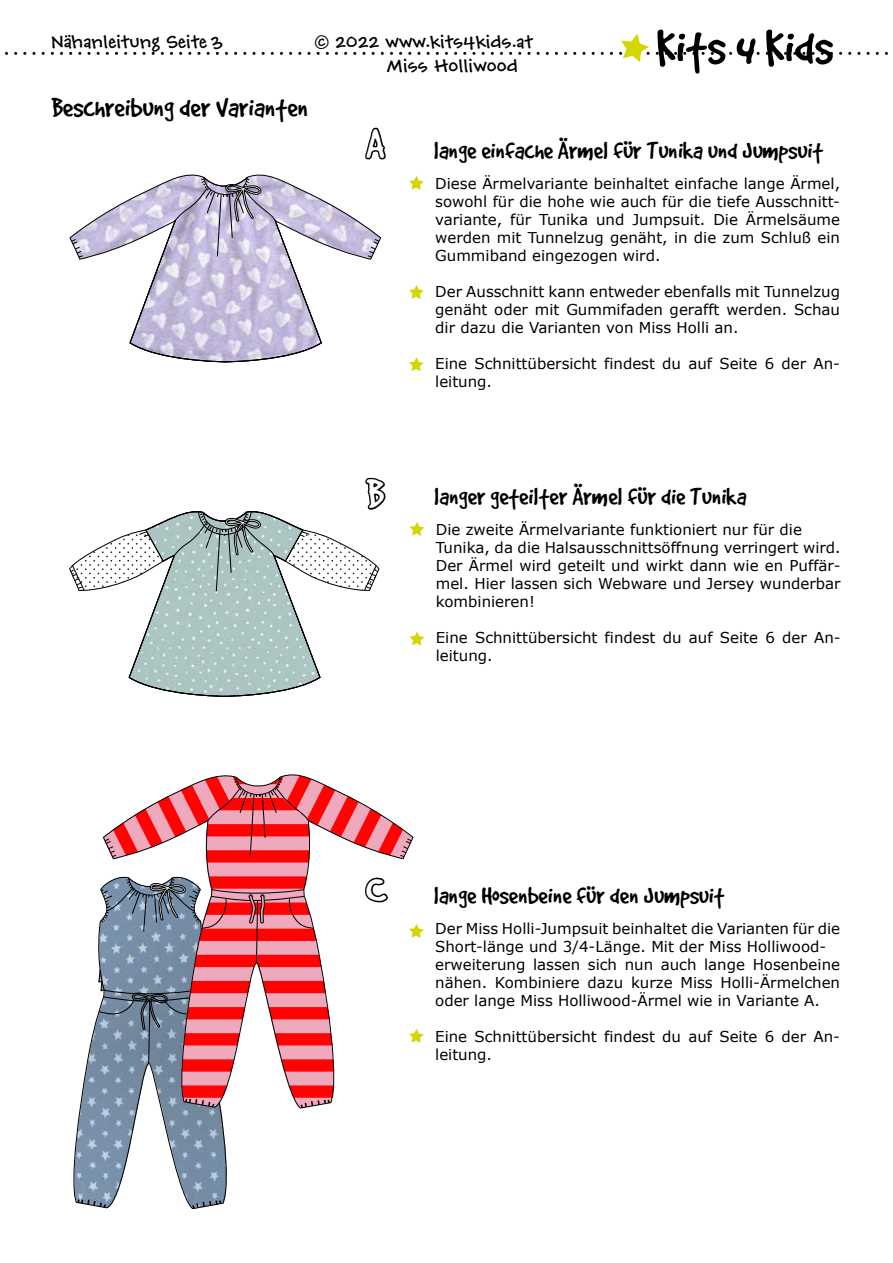
<style>
.page{position:relative;width:893px;height:1263px;background:#fff}
.page>*{position:absolute;margin:0;border:0;box-sizing:border-box;transform-origin:0 0}
.t1{font:54px "Good Dog";color:#000}
.t2{font:45px "Good Dog";color:#fff}
.t3{font:30px "Good Dog";color:#000}
.t4{font:27px "Good Dog";color:#000}
.t5{font:18px "FM Falling Leaves Moon BT";color:#000}
.t6{font:15px/18px "Verdana";color:#000}
.s1{font-size:21px}
.s2{font-size:45px;color:#fff}
</style>
<div class="page">
<svg style="left:5px;top:34px;width:883px;height:28px"></svg>
<svg style="left:410px;top:631px;width:14px;height:15px"></svg>
<svg style="left:410px;top:522px;width:14px;height:14px"></svg>
<svg style="left:69px;top:174px;width:313px;height:189px"></svg>
<svg style="left:70px;top:238px;width:14px;height:20px"></svg>
<svg style="left:409px;top:176px;width:15px;height:14px"></svg>
<svg style="left:409px;top:285px;width:15px;height:14px"></svg>
<svg style="left:365px;top:129px;width:21px;height:31px"></svg>
<svg style="left:69px;top:477px;width:317px;height:220px"></svg>
<svg style="left:409px;top:357px;width:15px;height:14px"></svg>
<svg style="left:73px;top:774px;width:351px;height:436px"></svg>
<p class="t5" style="left:51px;top:31px;width:174px">Nähanleitung Seite 3</p>
<p class="t5" style="left:314px;top:31px;width:220px"><span class="s1">©</span> 2022 www.kits4kids.at</p>
<h1 class="t1" style="left:657px;top:19px;width:178px">Kits 4 Kids</h1>
<p class="t5" style="left:387px;top:56px;width:132px">Miss Holliwood</p>
<h3 class="t3" style="left:51px;top:92px;width:259px">Beschreibung der Varianten</h3>
<h3 class="t4" style="left:366px;top:136px;width:459px"><span class="s2">A</span> lange einfache Ärmel für Tunika und Jumpsuit</h3>
<h2 class="t2" style="left:366px;top:470px;width:19px">B</h2>
<p class="t6" style="left:435px;top:175px;width:406px;text-align:justify">Diese Ärmelvariante beinhaltet einfache lange Ärmel, sowohl für die hohe wie auch für die tiefe Ausschnitt&shy;variante, für Tunika und Jumpsuit. Die Ärmelsäume werden mit Tunnelzug genäht, in die zum Schluß ein Gummiband eingezogen wird.</p>
<p class="t6" style="left:435px;top:283px;width:406px;text-align:justify">Der Ausschnitt kann entweder ebenfalls mit Tunnelzug genäht oder mit Gummifaden gerafft werden. Schau dir dazu die Varianten von Miss Holli an.</p>
<p class="t6" style="left:435px;top:355px;width:406px">Eine Schnittübersicht findest du auf Seite 6 der An&shy;leitung.</p>
<h3 class="t4" style="left:434px;top:482px;width:314px">langer geteilter Ärmel für die Tunika</h3>
<p class="t6" style="left:436px;top:521px;width:406px">Die zweite Ärmelvariante funktioniert nur für die Tunika, da die Halsausschnittsöffnung verringert wird.<br>Der Ärmel wird geteilt und wirkt dann wie en Puffär&shy;mel. Hier lassen sich Webware und Jersey wunderbar kombinieren!</p>
<p class="t6" style="left:436px;top:629px;width:406px">Eine Schnittübersicht findest du auf Seite 6 der An&shy;leitung.</p>
<h2 class="t2" style="left:366px;top:863px;width:22px">C</h2>
<h3 class="t4" style="left:434px;top:881px;width:292px">lange Hosenbeine für den Jumpsuit</h3>
<p class="t6" style="left:435px;top:920px;width:406px">Der Miss Holli-Jumpsuit beinhaltet die Varianten für die Short-länge und 3/4-Länge. Mit der Miss Holliwood&shy;erweiterung lassen sich nun auch lange Hosenbeine nähen. Kombiniere dazu kurze Miss Holli-Ärmelchen oder lange Miss Holliwood-Ärmel wie in Variante A.</p>
<p class="t6" style="left:435px;top:1028px;width:406px">Eine Schnittübersicht findest du auf Seite 6 der An&shy;leitung.</p>
</div>
